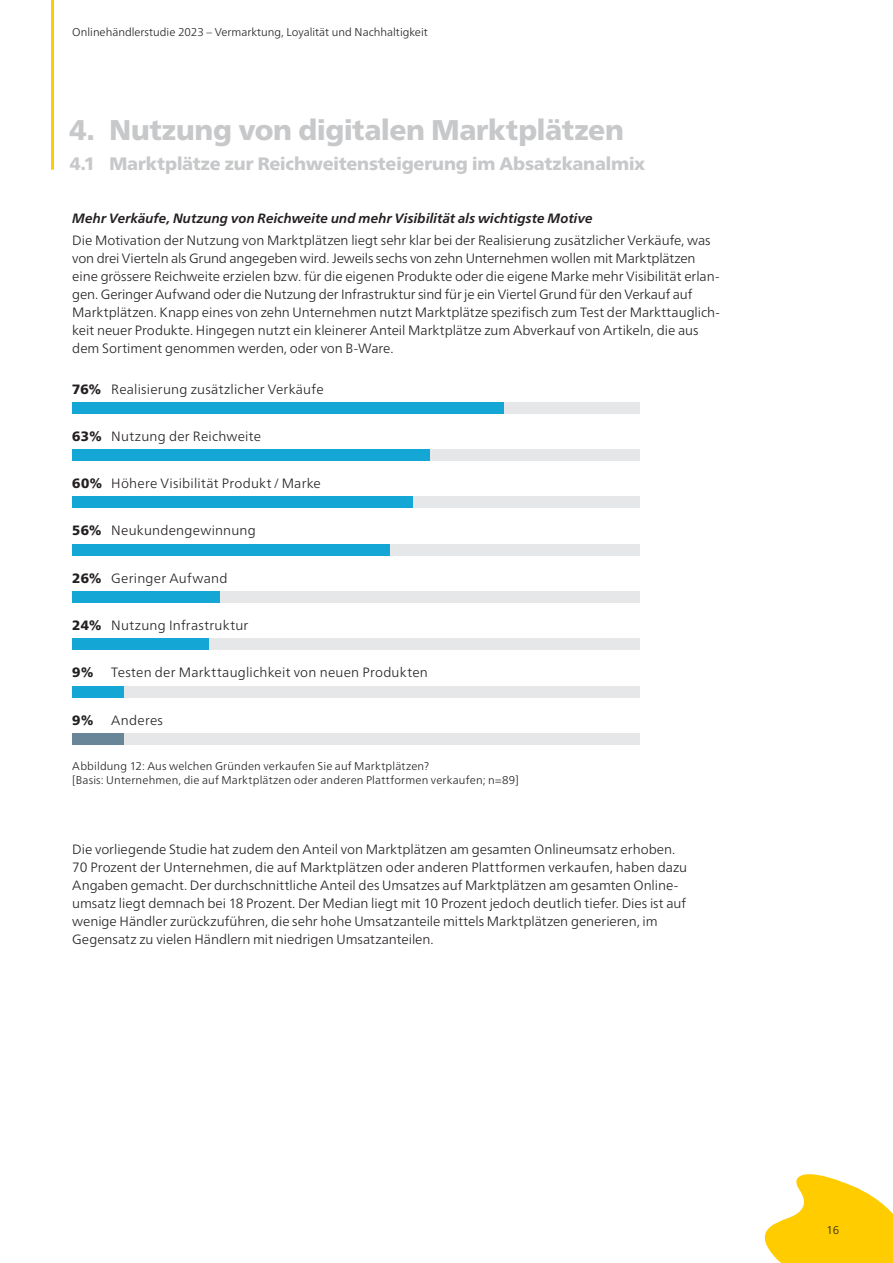
<style>
.page{position:relative;width:893px;height:1263px;background:#fff}
.page>*{position:absolute;margin:0;border:0;box-sizing:border-box;transform-origin:0 0}
.t1{font:900 28.5px "Frutiger Neue LT Pro";letter-spacing:-.01em;color:#c7c8ca}
.t2{font:900 18px "Frutiger Neue LT Pro";letter-spacing:-.005em;color:#c7c8ca}
.t3{font:300 13.5px/18px "Frutiger Neue LT Pro";letter-spacing:-.005em;color:#231f20}
.t4{font:300 13.5px "Frutiger Neue LT Pro";letter-spacing:.015em;color:#231f20}
.t5{font:italic 700 13.5px "Frutiger Neue LT Pro";letter-spacing:.005em;color:#231f20}
.t6{font:300 13.5px "Frutiger Neue LT Pro";letter-spacing:.02em;color:#231f20}
.t7{font:900 13.5px "Frutiger Neue LT Pro";color:#231f20}
.t8{font:300 11.25px/13.5px "Frutiger Neue LT Pro";letter-spacing:.01em;color:#231f20}
.s1{font-weight:900}
</style>
<div class="page">
<svg style="left:764px;top:1174px;width:129px;height:89px"></svg>
<hr style="left:51px;top:0;width:3px;height:170px;background:#fc0">
<div style="left:72px;top:402px;width:568px;height:11px;background:#e6e7e9"></div>
<div style="left:72px;top:402px;width:432px;height:11px;background:#14a6d4"></div>
<div style="left:72px;top:591px;width:568px;height:12px;background:#e6e7e9"></div>
<div style="left:72px;top:591px;width:148px;height:12px;background:#14a6d4"></div>
<div style="left:72px;top:449px;width:568px;height:12px;background:#e6e7e9"></div>
<div style="left:72px;top:449px;width:358px;height:12px;background:#14a6d4"></div>
<div style="left:72px;top:638px;width:568px;height:12px;background:#e6e7e9"></div>
<div style="left:72px;top:638px;width:137px;height:12px;background:#14a6d4"></div>
<div style="left:72px;top:497px;width:568px;height:11px;background:#e6e7e9"></div>
<div style="left:72px;top:497px;width:341px;height:11px;background:#14a6d4"></div>
<div style="left:72px;top:686px;width:568px;height:11px;background:#e6e7e9"></div>
<div style="left:72px;top:686px;width:51px;height:11px;background:#14a6d4"></div>
<div style="left:72px;top:544px;width:568px;height:11px;background:#e6e7e9"></div>
<div style="left:72px;top:544px;width:318px;height:11px;background:#14a6d4"></div>
<div style="left:72px;top:733px;width:568px;height:11px;background:#e6e7e9"></div>
<div style="left:72px;top:733px;width:51px;height:11px;background:#698698"></div>
<p class="t8" style="left:72px;top:26px;width:357px">Onlinehändlerstudie 2023 – Vermarktung, Loyalität und Nachhaltigkeit</p>
<h1 class="t1" style="left:69px;top:113px;width:556px">4. Nutzung von digitalen Marktplätzen</h1>
<h2 class="t2" style="left:70px;top:153px;width:577px">4.1 Marktplätze zur Reichweitensteigerung im Absatzkanalmix</h2>
<p class="t5" style="left:72px;top:210px;width:522px">Mehr Verkäufe, Nutzung von Reichweite und mehr Visibilität als wichtigste Motive</p>
<p class="t3" style="left:72px;top:232px;width:649px">Die Motivation der Nutzung von Marktplätzen liegt sehr klar bei der Realisierung zusätzlicher Verkäufe, was von drei Vierteln als Grund angegeben wird. Jeweils sechs von zehn Unternehmen wollen mit Marktplätzen eine grössere Reichweite erzielen bzw. für die eigenen Produkte oder die eigene Marke mehr Visibilität erlan&shy;gen. Geringer Aufwand oder die Nutzung der Infrastruktur sind für je ein Viertel Grund für den Verkauf auf Marktplätzen. Knapp eines von zehn Unternehmen nutzt Marktplätze spezifisch zum Test der Markttauglich&shy;keit neuer Produkte. Hingegen nutzt ein kleinerer Anteil Marktplätze zum Abverkauf von Artikeln, die aus dem Sortiment genommen werden, oder von B-Ware.</p>
<p class="t4" style="left:72px;top:381px;width:253px"><span class="s1">76%</span> Realisierung zusätzlicher Verkäufe</p>
<p class="t4" style="left:72px;top:428px;width:190px"><span class="s1">63%</span> Nutzung der Reichweite</p>
<p class="t4" style="left:72px;top:475px;width:250px"><span class="s1">60%</span> Höhere Visibilität Produkt /Marke</p>
<p class="t4" style="left:72px;top:523px;width:185px"><span class="s1">56%</span> Neukundengewinnung</p>
<p class="t6" style="left:72px;top:570px;width:157px"><span class="s1">26%</span> Geringer Aufwand</p>
<p class="t6" style="left:72px;top:617px;width:178px"><span class="s1">24%</span> Nutzung Infrastruktur</p>
<p class="t7" style="left:72px;top:664px;width:23px">9%</p>
<p class="t4" style="left:111px;top:665px;width:318px">Testen der Markttauglichkeit von neuen Produkten</p>
<p class="t7" style="left:72px;top:712px;width:23px">9%</p>
<p class="t6" style="left:111px;top:712px;width:53px">Anderes</p>
<p class="t8" style="left:72px;top:759px;width:448px">Abbildung 12: Aus welchen Gründen verkaufen Sie auf Marktplätzen?<br>[Basis: Unternehmen, die auf Marktplätzen oder anderen Plattformen verkaufen; n=89]</p>
<p class="t3" style="left:72px;top:840px;width:616px">Die vorliegende Studie hat zudem den Anteil von Marktplätzen am gesamten Onlineumsatz erhoben.<br>70 Prozent der Unternehmen, die auf Marktplätzen oder anderen Plattformen verkaufen, haben dazu Angaben gemacht. Der durchschnittliche Anteil des Umsatzes auf Marktplätzen am gesamten Online-- umsatz liegt demnach bei 18 Prozent. Der Median liegt mit 10 Prozent jedoch deutlich tiefer. Dies ist auf wenige Händler zurückzuführen, die sehr hohe Umsatzanteile mittels Marktplätzen generieren, im Gegensatz zu vielen Händlern mit niedrigen Umsatzanteilen.</p>
<p class="t8" style="left:827px;top:1223px;width:14px">16</p>
</div>
